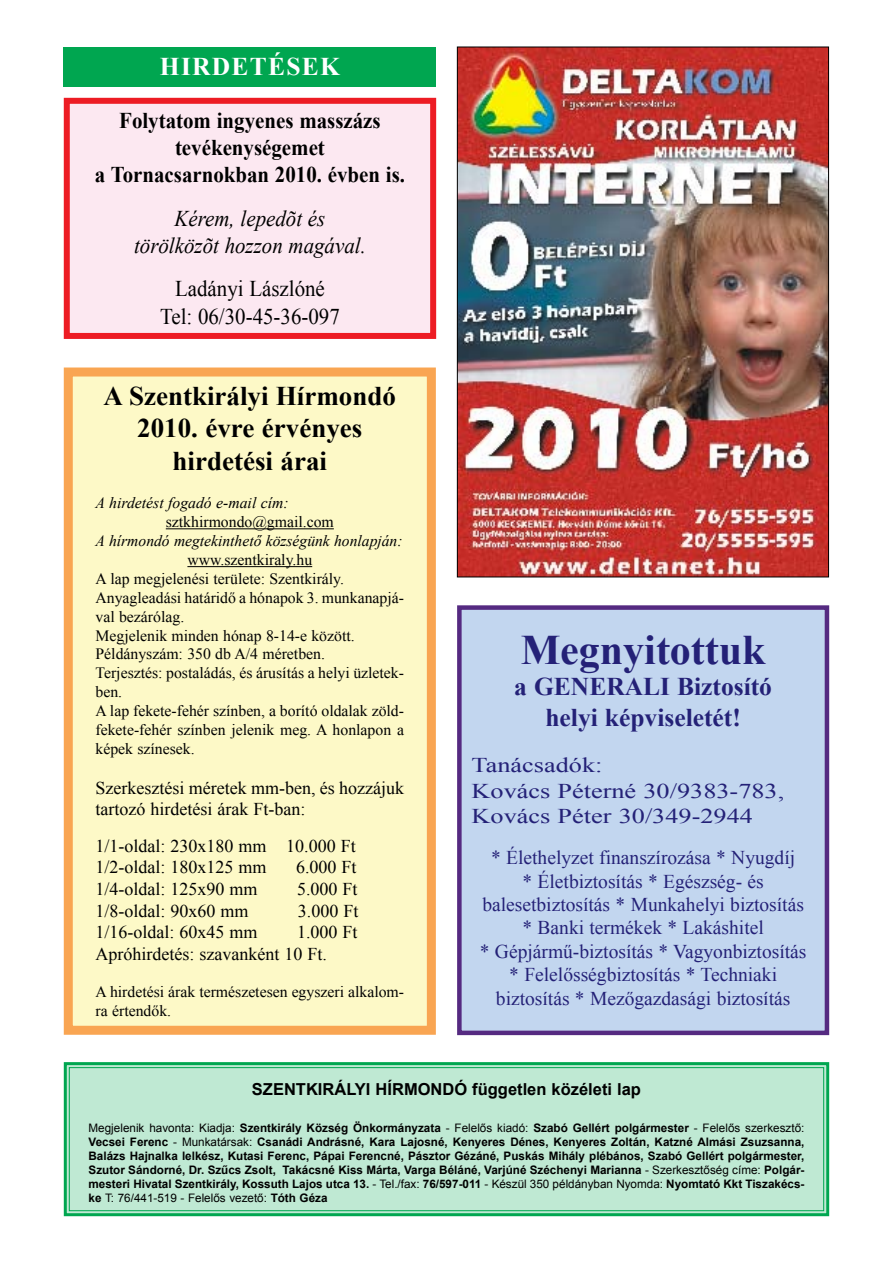
<style>
.page{position:relative;width:893px;height:1263px;background:#fff}
.page>*{position:absolute;margin:0;border:0;box-sizing:border-box;transform-origin:0 0}
.t1{font:700 42px "Times New Roman";color:#242177}
.t2{font:700 27px/32.4px "Times New Roman";color:#000;text-align:center}
.t3{font:700 25.5px/30.6px "Times New Roman";color:#242177;text-align:center}
.t4{font:700 25.5px "Times New Roman";letter-spacing:.05em;color:#fff}
.t5{font:700 22.5px/27px "Times New Roman";color:#000;text-align:center;scale:.93 1}
.t6{font:italic 22.5px/27px "Times New Roman";color:#000;text-align:center;scale:.93 1}
.t7{font:22.5px/27px "Times New Roman";color:#000;text-align:center;scale:.93 1}
.t8{font:21px/25.2px "Times New Roman";color:#242177;scale:1.25 1}
.t9{font:19.5px/23.4px "Times New Roman";color:#242177;text-align:center}
.t10{font:18px/21.6px "Times New Roman";color:#000}
.t11{font:700 16.5px "Arial";color:#000}
.t12{font:15.75px/18.9px "Times New Roman";color:#000}
.t13{font:italic 15.75px "Times New Roman";color:#000}
.t14{font:700 11.7px/14.1px "Arial";color:#000;text-align:justify}
.t15{font:11.7px "Arial";color:#000}
.s1{font-weight:400}
.s2{font-weight:700}
</style>
<div class="page">
<div style="left:67px;top:101px;width:366px;height:235px;background:#fce8f1"></div>
<div style="left:64px;top:98px;width:372px;height:241px;border:6px solid #ed1c24"></div>
<svg style="left:63px;top:1062px;width:767px;height:155px;background:#b5e5cc"></svg>
<div style="left:69px;top:1067px;width:755px;height:144px;border:1px solid #00a650"></div>
<div style="left:64px;top:47px;width:372px;height:39px;background:#00a650"></div>
<div style="left:68px;top:372px;width:363px;height:658px;background:#fdf9c7"></div>
<hr style="left:166px;top:528px;width:168px;height:1px;background:#000">
<hr style="left:187px;top:566px;width:125px;height:1px;background:#000">
<div style="left:64px;top:367px;width:372px;height:668px;border:9px solid #f9a552"></div>
<div style="left:459px;top:608px;width:368px;height:425px;background:#c2d6ef"></div>
<div style="left:457px;top:605px;width:372px;height:430px;border:4px solid #552a81"></div>
<img style="left:459px;top:49px;width:368px;height:526px">
<h3 class="t4" style="left:160px;top:49px;width:182px">HIR-DE-TÉSEK</h3>
<h3 class="t5" style="left:95px;top:107px;width:335px">Foly-ta-tom in-gye-nes mas--százs te-vé-keny-sé-ge-met<br>a Tor-na-csar-nok-ban 2010. év-ben is.</h3>
<h3 class="t6" style="left:134px;top:204px;width:251px">Ké-rem, le-pe-dõt és tö-röl-kö-zõt hoz-zon ma-gá- val.</h3>
<h3 class="t7" style="left:160px;top:275px;width:195px">La-dá-nyi Lászlóné<br>Tel: 06/30-45-36-097</h3>
<h2 class="t2" style="left:104px;top:379px;width:294px">A Szent-ki-rá-lyi Hír-mon-dó<br>2010. év-re ér-vé-nyes hir-de-té-si árai</h2>
<h3 class="t13" style="left:96px;top:492px;width:195px">A hir-de-tést fo-ga-dó e-mail cím:</h3>
<h3 class="t12" style="left:166px;top:512px;width:170px">sztkhirmondo@gmail.com</h3>
<h3 class="t13" style="left:96px;top:530px;width:309px">A hír-mon- dó meg-te-kint-he- tő köz-sé-günk hon- lap-ján:</h3>
<p class="t12" style="left:96px;top:550px;width:310px;text-indent:92px">www.szentkiraly.hu<br>A lap meg-je-le-né- si te-rü-le-te: Szent-ki-rály.<br>Anyag-le-adá-si ha-tár-idő a hó-na-pok 3. mun-ka-nap-já&shy;val be-zá-ró-lag.<br>Meg-je-le-nik min-den hó-nap 8-14-e kö-zött.<br>Pél-dány-szám: 350 db A/4 mé-ret-ben.<br>Ter-jesz-tés: pos-ta-lá-dás, és áru-sí-tás a he-lyi üz-le-tek&shy;ben.<br>A lap fe-ke-te-fe-hér szín-ben, a bo-rí-tó ol-da-lak zöld&shy;fekete-fehér szín-ben je-le-nik meg. A hon-la-pon a ké-pek szí-ne- sek.</p>
<h3 class="t10" style="left:96px;top:776px;width:310px">Szer-kesz-té- si mé-re-tek mm-ben, és hoz-zá-juk tar-to-zó hir-de-té- si árak Ft-ban:</h3>
<h3 class="t10" style="left:96px;top:835px;width:262px">1/1-oldal: 230x180 mm 10.000 Ft<br>1/2-oldal: 180x125 mm</h3>
<h3 class="t10" style="left:296px;top:856px;width:62px">6.000 Ft</h3>
<h3 class="t10" style="left:96px;top:878px;width:163px">1/4-oldal: 125x90 mm</h3>
<h3 class="t10" style="left:297px;top:878px;width:62px">5.000 Ft</h3>
<h3 class="t10" style="left:96px;top:899px;width:154px">1/8-oldal: 90x60 mm</h3>
<h3 class="t10" style="left:298px;top:899px;width:62px">3.000 Ft</h3>
<h3 class="t10" style="left:96px;top:921px;width:163px">1/16-oldal: 60x45 mm</h3>
<h3 class="t10" style="left:96px;top:921px;width:263px;text-indent:201px">1.000 Ft<br>Ap-ró-hir-de-tés: sza-van-ként 10 Ft.</h3>
<h3 class="t12" style="left:96px;top:982px;width:309px">A hir-de-té- si árak ter-mé- sze-te- sen egy-sze-ri al-ka-lom&shy;ra ér-ten-dők.</h3>
<h1 class="t1" style="left:521px;top:621px;width:246px">Meg-nyi-tot-tuk</h1>
<h3 class="t3" style="left:514px;top:670px;width:259px">a GENERALI Biz-to-sí-tó he-lyi kép-vi-se-le-tét!</h3>
<h3 class="t8" style="left:472px;top:752px;width:252px">Ta-nács- adók:<br>Ko-vács Péterné 30/9383-783,<br>Ko-vács Pé-ter 30/349-2944</h3>
<p class="t9" style="left:480px;top:846px;width:328px">* Élet-hely-zet fi-nan-szí-ro-zá-sa * Nyug-díj<br>* Élet-biz-to-sí-tás * Egész-ség- és bal-eset-biz-to- sí-tás * Mun-ka-he-lyi biz-to- sí-tás * Ban-ki ter-mé-kek * La-kás-hi-tel<br>* Gép-jár-mű-biz-to- sí-tás * Va-gyon-biz-to- sí-tás * Fe-le-lős-ség-biz-to-sí-tás * Techniaki<br>biz-to- sí-tás * Me-ző-gaz-da-sá-gi biz-to- sí-tás</p>
<h3 class="t11" style="left:252px;top:1079px;width:391px">SZENT-KI-RÁ-LYI HÍR-MON- DÓ füg-get-len köz-éle-ti lap</h3>
<p class="t14" style="left:89px;top:1121px;width:328px"><span class="s1">Meg-je-le-nik ha-von-ta: Ki-ad-ja:</span> Szent-ki- rály Köz-ség Ön- kor-mány-za-t</p>
<p class="t14" style="left:89px;top:1121px;width:717px;text-indent:346px">a <span class="s1">- Fe-le-lős ki-adó:</span> Sza-bó Gel- lért pol-gár-mes-ter <span class="s1">- Fe-le-lős szer-kesz-tő:<br></span>Vecsei Fe-renc <span class="s1">- Mun-ka-tár-sak:</span> Csa-ná-di Andrásné, Ka-ra Lajosné, Ke-nye-res Dé-nes, Ke-nye-res Zol-tán, Katzné Almási Zsu-zsan- na, Ba-lázs Haj-nal- ka lel- kész, Kutasi Fe-renc, Pá-pai Ferencné, Pász-tor Gézáné, Pus-kás Mi- hály plé-bá-nos, Sza-bó Gel- lért pol-gár-mes-ter, Szutor Sándorné, Dr. Szűcs Zsolt, Takácsné Kiss Már-ta, Var-ga Béláné, Varjúné Szé-che-nyi Ma-ri-an- na <span class="s1">- Szer-kesz-tő-ség cí-me:</span> Pol-gár&shy;mes-te-ri Hi-va-tal Szent-ki- rály, Kos-suth La-jos ut-ca 13. <span class="s1">- Tel./fax:</span> 76/597-011 <span class="s1">- Ké-szül 350 pél-dány-ban Nyom-da:</span> Nyom-ta-t</p>
<p class="t14" style="left:713px;top:1177px;width:93px">ó Kkt Ti-sza-kécs-</p>
<p class="t15" style="left:89px;top:1190px;width:240px"><span class="s2">ke</span> T: 76/441-519 - Fe-le-lős ve-ze-tő: <span class="s2">Tóth Gé-za</span></p>
</div>
